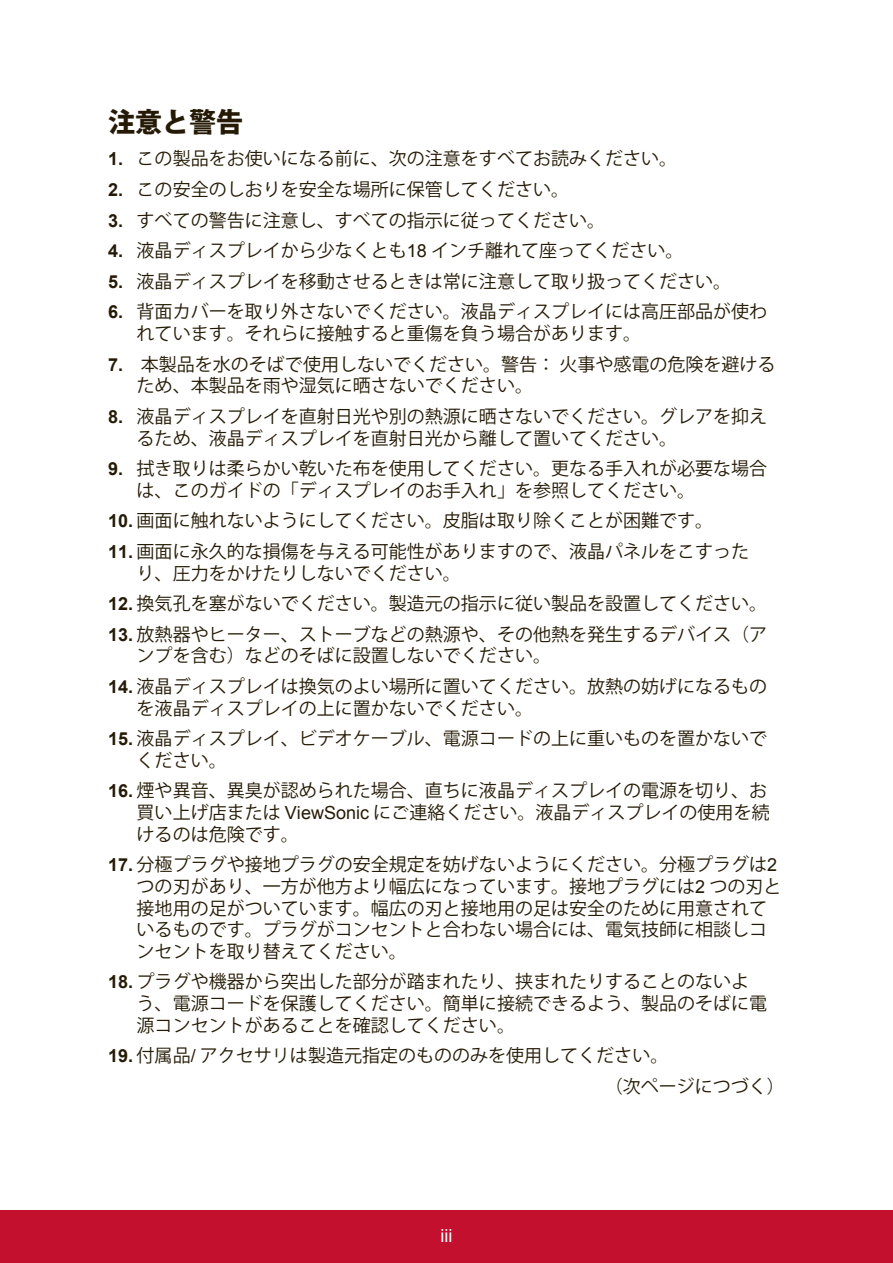
<style>
.page{position:relative;width:893px;height:1263px;background:#fff}
.page>*{position:absolute;margin:0;border:0;box-sizing:border-box;transform-origin:0 0}
.t1{font:800 27px "Koz Go Pro";color:#251a05}
.t2{font:18px/21.6px "Koz Go Pro";color:#251a05}
.t3{font:18px "Arial";color:#fff}
.s1{font-family:"Arial";font-weight:700}
.s2{font-family:"Arial"}
</style>
<div class="page">
<div style="left:0;top:1210px;width:892px;height:53px;background:#c3102f"></div>
<h1 class="t1" style="left:108px;top:104px;width:136px">注意と警告</h1>
<p class="t2" style="left:108px;top:148px;width:570px"><span class="s1">1.</span> この製品をお使いになる前に、次の注意をすべてお読みください。</p>
<p class="t2" style="left:108px;top:179px;width:462px"><span class="s1">2.</span> この安全のしおりを安全な場所に保管してください。</p>
<p class="t2" style="left:108px;top:210px;width:498px"><span class="s1">3.</span> すべての警告に注意し、すべての指示に従ってください。</p>
<p class="t2" style="left:108px;top:240px;width:576px"><span class="s1">4.</span> 液晶ディスプレイから少なくとも<span class="s2">18</span> インチ離れて座ってください。</p>
<p class="t2" style="left:108px;top:271px;width:624px"><span class="s1">5.</span> 液晶ディスプレイを移動させるときは常に注意して取り扱ってください。</p>
<p class="t2" style="left:136px;top:301px;width:631px;text-indent:-28px"><span class="s1">6.</span> 背面カバーを取り外さないでください。液晶ディスプレイには高圧部品が使われています。それらに接触すると重傷を負う場合があります。</p>
<p class="t2" style="left:136px;top:354px;width:640px;text-indent:-28px"><span class="s1">7.</span> 本製品を水のそばで使用しないでください。警告： 火事や感電の危険を避けるため、本製品を雨や湿気に晒さないでください。</p>
<p class="t2" style="left:136px;top:406px;width:631px;text-indent:-28px"><span class="s1">8.</span> 液晶ディスプレイを直射日光や別の熱源に晒さないでください。グレアを抑えるため、液晶ディスプレイを直射日光から離して置いてください。</p>
<p class="t2" style="left:136px;top:458px;width:631px;text-indent:-28px"><span class="s1">9.</span> 拭き取りは柔らかい乾いた布を使用してください。更なる手入れが必要な場合は、このガイドの「ディスプレイのお手入れ」を参照してください。</p>
<p class="t2" style="left:108px;top:510px;width:606px"><span class="s1">10.</span> 画面に触れないようにしてください。皮脂は取り除くことが困難です。</p>
<p class="t2" style="left:136px;top:541px;width:613px;text-indent:-28px"><span class="s1">11.</span> 画面に永久的な損傷を与える可能性がありますので、液晶パネルをこすったり、圧力をかけたりしないでください。</p>
<p class="t2" style="left:108px;top:593px;width:660px"><span class="s1">12.</span> 換気孔を塞がないでください。製造元の指示に従い製品を設置してください。</p>
<p class="t2" style="left:136px;top:624px;width:631px;text-indent:-28px"><span class="s1">13.</span> 放熱器やヒーター、ストーブなどの熱源や、その他熱を発生するデバイス（アンプを含む）などのそばに設置しないでください。</p>
<p class="t2" style="left:136px;top:676px;width:631px;text-indent:-28px"><span class="s1">14.</span> 液晶ディスプレイは換気のよい場所に置いてください。放熱の妨げになるものを液晶ディスプレイの上に置かないでください。</p>
<p class="t2" style="left:136px;top:728px;width:631px;text-indent:-28px"><span class="s1">15.</span> 液晶ディスプレイ、ビデオケーブル、電源コードの上に重いものを置かないでください。</p>
<p class="t2" style="left:136px;top:780px;width:634px;text-indent:-28px"><span class="s1">16.</span> 煙や異音、異臭が認められた場合、直ちに液晶ディスプレイの電源を切り、お買い上げ店または <span class="s2">ViewSonic</span> にご連絡ください。液晶ディスプレイの使用を続けるのは危険です。</p>
<p class="t2" style="left:136px;top:854px;width:646px;text-indent:-28px"><span class="s1">17.</span> 分極プラグや接地プラグの安全規定を妨げないようにください。分極プラグは<span class="s2">2</span>つの刃があり、一方が他方より幅広になっています。接地プラグには<span class="s2">2</span> つの刃と接地用の足がついています。幅広の刃と接地用の足は安全のために用意されているものです。プラグがコンセントと合わない場合には、電気技師に相談しコンセントを取り替えてください。</p>
<p class="t2" style="left:136px;top:971px;width:631px;text-indent:-28px"><span class="s1">18.</span> プラグや機器から突出した部分が踏まれたり、挟まれたりすることのないよう、電源コードを保護してください。簡単に接続できるよう、製品のそばに電源コンセントがあることを確認してください。</p>
<p class="t2" style="left:604px;top:1040px;width:181px;line-height:30.6px;text-indent:-496px"><span class="s1">19.</span> 付属品<span class="s2">/</span> アクセサリは製造元指定のもののみを使用してください。<br>（次ページにつづく）</p>
<p class="t3" style="left:440px;top:1223px;width:13px">iii</p>
</div>
